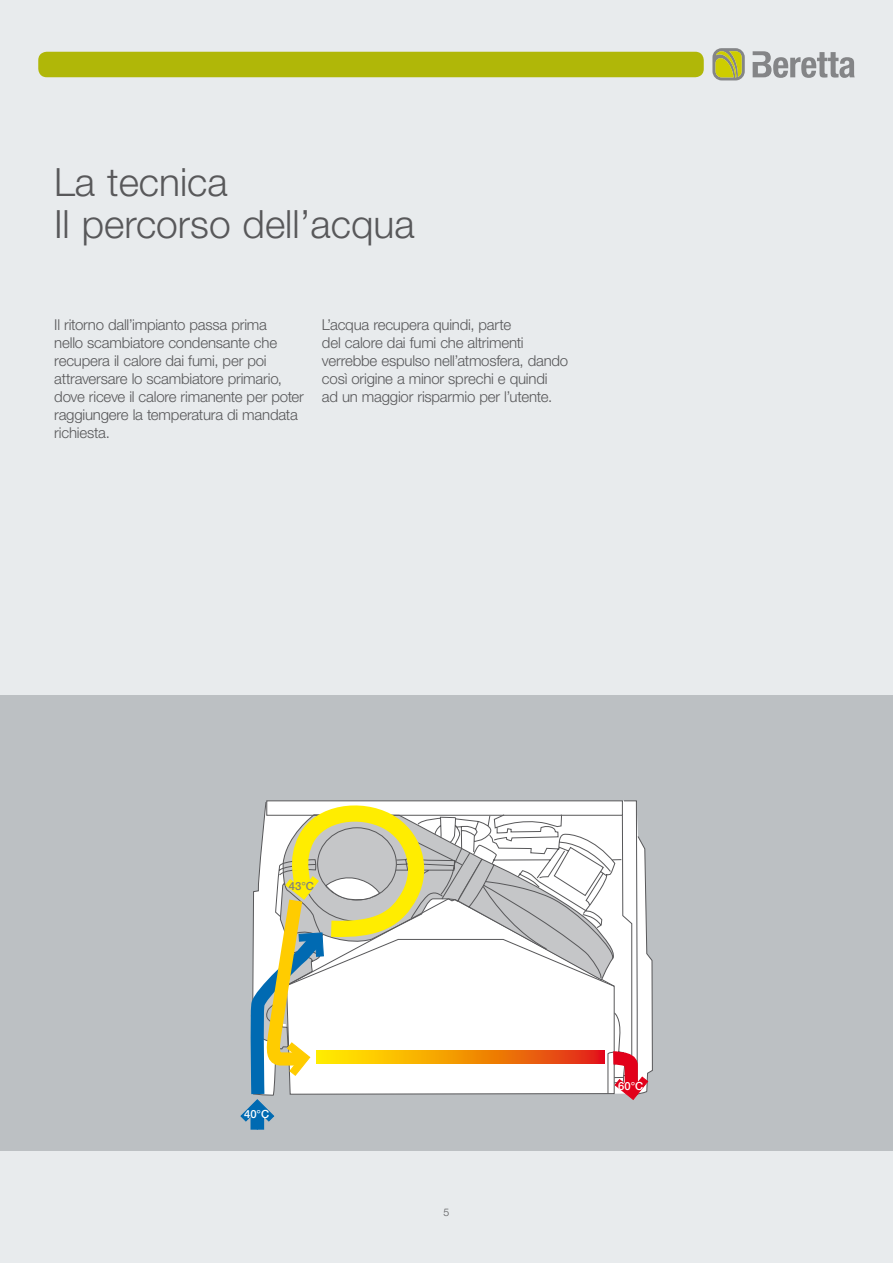
<style>
.page{position:relative;width:893px;height:1263px;background:#e8ebed}
.page>*{position:absolute;margin:0;border:0;box-sizing:border-box;transform-origin:0 0}
.t1{font:300 39px/42px "Helvetica Neue";color:#58585a}
.t2{font:300 15px/18px "Helvetica Neue";letter-spacing:-.015em;color:#58585a}
.t3{font:500 11.25px "Helvetica Neue";color:#fff}
.t4{font:500 11.25px "Helvetica Neue";color:#7e7f81}
.t5{font:300 10.5px "Helvetica Neue";color:#58585a}
</style>
<div class="page">
<div style="left:38px;top:52px;width:666px;height:25px;background:#b0b708;border-radius:9px"></div>
<svg style="left:753px;top:51px;width:102px;height:27px"></svg>
<svg style="left:712px;top:48px;width:33px;height:32px"></svg>
<div style="left:0;top:694px;width:893px;height:456px;background:#bcc0c3"></div>
<div style="left:251px;top:1108px;width:13px;height:22px;background:#006ab2"></div>
<svg style="left:240px;top:800px;width:409px;height:322px"></svg>
<h1 class="t1" style="left:54px;top:160px;width:362px">La tecnica<br>Il percorso dell’acqua</h1>
<p class="t2" style="left:54px;top:316px;width:251px">Il ritorno dall’impianto passa prima<br>nello scambiatore condensante che recupera il calore dai fumi, per poi attraversare lo scambiatore primario, dove riceve il calore rimanente per poter raggiungere la temperatura di mandata richiesta.</p>
<p class="t2" style="left:322px;top:315px;width:248px">L’acqua recupera quindi, parte<br>del calore dai fumi che altrimenti verrebbe espulso nell’atmosfera, dando così origine a minor sprechi e quindi<br>ad un maggior risparmio per l’utente.</p>
<p class="t4" style="left:289px;top:879px;width:27px">43°C</p>
<p class="t3" style="left:244px;top:1107px;width:27px">40°C</p>
<p class="t5" style="left:444px;top:1206px;width:7px">5</p>
<p class="t3" style="left:618px;top:1079px;width:27px">60°C</p>
</div>
